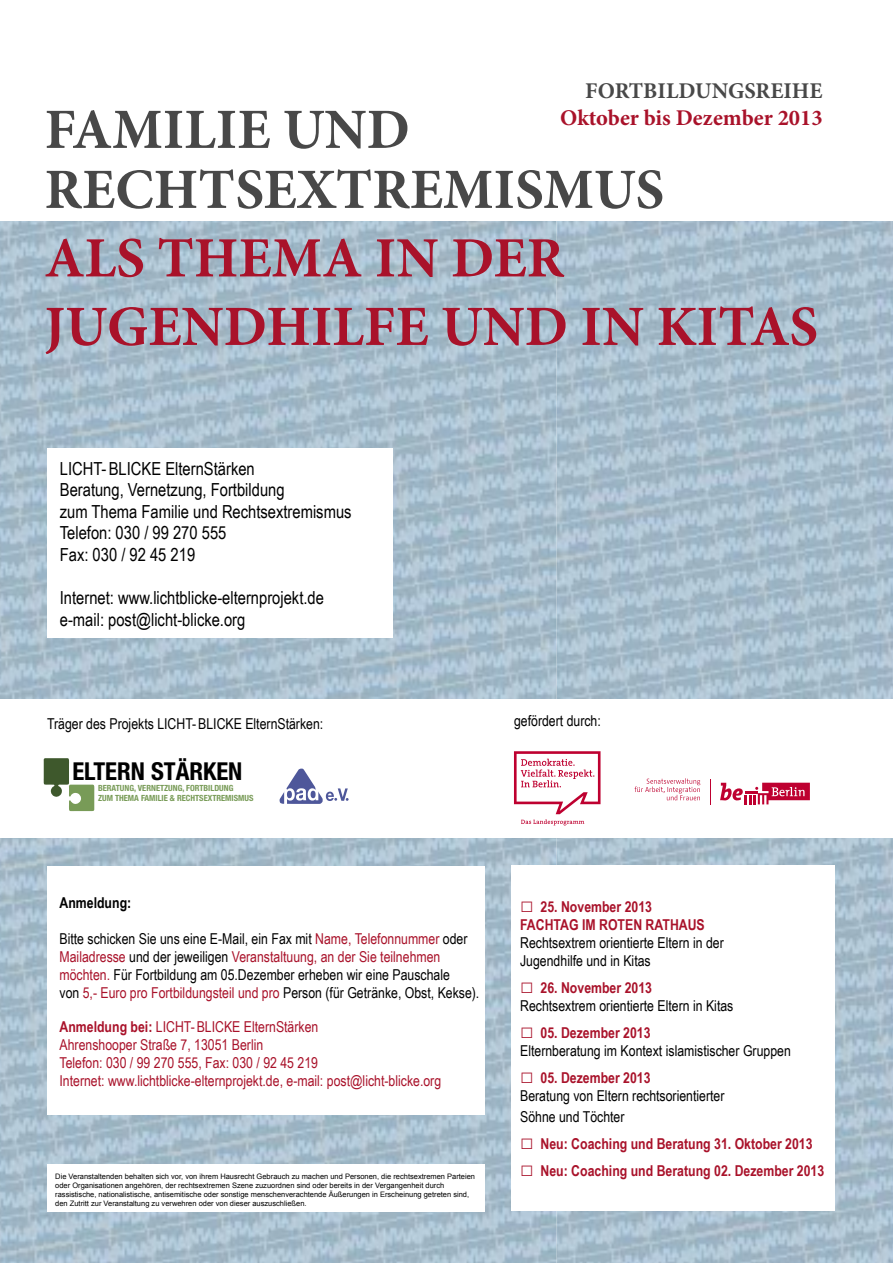
<style>
.page{position:relative;width:893px;height:1263px;background:#fff}
.page>*{position:absolute;margin:0;border:0;box-sizing:border-box;transform-origin:0 0}
.t1{font:700 57px "Minion Pro";color:#a9122a}
.t2{font:700 57px "Minion Pro";color:#484848}
.t3{font:700 condensed 24.75px "Helvetica Neue";color:#000}
.Beschreibung_einzelnen_Veranstaltungen_E{font:700 22.5px "Minion Pro";color:#a9122a}
.Beschreibung_einzelnen_Veranstaltungen_E-2{font:700 22.5px "Minion Pro";color:#484848}
.Beschreibung_einzelnen_Veranstaltungen_E-3{font:18px "Arial Narrow";color:#000}
.Beschreibung_einzelnen_Veranstaltungen_E-4{font:15px/18px "Arial Narrow";color:#000}
.Beschreibung_einzelnen_Veranstaltungen_E-5{font:15px/18px "Arial Narrow";color:#a9122a}
.Beschreibung_einzelnen_Veranstaltungen_E-6{font:700 15px/18px "Arial Narrow";color:#a9122a}
.Modul_ES{font:15px "Arial Narrow";color:#000}
.Beschreibung_einzelnen_Veranstaltungen_E-7{font:700 15px "Arial Narrow";color:#000}
.t4{font:700 condensed 8.55px/10.2px "Helvetica Neue";color:#789b57}
.Hinweis{font:7.5px/9px "Arial";color:#000}
.s1{color:#000}
.s2{color:#a9122a}
.s3{font-weight:700}
.s4{font-size:22.5px}
</style>
<div class="page">
<img style="left:0;top:222px;width:893px;height:1041px">
<div style="left:47px;top:449px;width:346px;height:189px;background:#fff"></div>
<div style="left:47px;top:866px;width:438px;height:248px;background:#fff"></div>
<div style="left:512px;top:866px;width:323px;height:345px;background:#fff"></div>
<div style="left:47px;top:1164px;width:437px;height:48px;background:#fff"></div>
<div style="left:0;top:699px;width:893px;height:139px;background:#fff"></div>
<svg style="left:44px;top:758px;width:51px;height:53px"></svg>
<svg style="left:280px;top:768px;width:69px;height:36px"></svg>
<svg style="left:514px;top:751px;width:86px;height:74px"></svg>
<svg style="left:720px;top:783px;width:90px;height:21px"></svg>
<svg style="left:710px;top:779px;width:1px;height:25px"></svg>
<svg style="left:635px;top:778px;width:65px;height:22px"></svg>
<p class="Beschreibung_einzelnen_Veranstaltungen_E-2" style="left:585px;top:78px;width:239px">FORTBILDUNGSREIHE</p>
<p class="Beschreibung_einzelnen_Veranstaltungen_E" style="left:560px;top:105px;width:264px">Oktober bis Dezember 2013</p>
<p class="t2" style="left:44px;top:96px;width:367px">FAMILIE UND</p>
<p class="t2" style="left:44px;top:156px;width:621px">RECHTSEXTREMISMUS</p>
<p class="t1" style="left:44px;top:224px;width:521px">ALS THEMA IN DER</p>
<p class="t1" style="left:44px;top:293px;width:775px">JUGENDHILFE UND IN KITAS</p>
<p class="Beschreibung_einzelnen_Veranstaltungen_E-3" style="left:60px;top:455px;width:197px">LICHT- BLICKE ElternStärken</p>
<p class="Beschreibung_einzelnen_Veranstaltungen_E-3" style="left:60px;top:476px;width:226px">Beratung, Vernetzung, Fortbildung</p>
<p class="Beschreibung_einzelnen_Veranstaltungen_E-3" style="left:60px;top:498px;width:293px">zum Thema Familie und Rechtsextremismus</p>
<p class="Beschreibung_einzelnen_Veranstaltungen_E-3" style="left:60px;top:520px;width:168px">Telefon: 030 / 99 270 555</p>
<p class="Beschreibung_einzelnen_Veranstaltungen_E-3" style="left:60px;top:541px;width:137px">Fax: 030 / 92 45 219</p>
<p class="Beschreibung_einzelnen_Veranstaltungen_E-3" style="left:60px;top:584px;width:266px">Internet: www.lichtblicke-elternprojekt.de</p>
<p class="Beschreibung_einzelnen_Veranstaltungen_E-3" style="left:60px;top:606px;width:187px">e-mail: post@licht-blicke.org</p>
<p class="Beschreibung_einzelnen_Veranstaltungen_E-4" style="left:47px;top:714px;width:278px">Träger des Projekts LICHT- BLICKE ElternStärken:</p>
<p class="Beschreibung_einzelnen_Veranstaltungen_E-4" style="left:514px;top:711px;width:88px">gefördert durch:</p>
<p class="t3" style="left:72px;top:756px;width:172px">ELTERN STÄRKEN</p>
<p class="t4" style="left:98px;top:783px;width:157px">BERATUNG, VERNETZUNG, FORTBILDUNG<br>ZUM THEMA FAMILIE &amp; RECHTSEXTREMISMUS</p>
<p class="Beschreibung_einzelnen_Veranstaltungen_E-7" style="left:60px;top:891px;width:73px">Anmeldung:</p>
<p class="Beschreibung_einzelnen_Veranstaltungen_E-5" style="left:60px;top:929px;width:409px"><span class="s1">Bitte schicken Sie uns eine E-Mail, ein Fax mit</span> Name, Telefonnummer <span class="s1">oder<br></span>Mailadresse <span class="s1">und der jeweiligen</span> Veranstaltuung, an der Sie teilnehmen</p>
<p class="Beschreibung_einzelnen_Veranstaltungen_E-4" style="left:60px;top:965px;width:392px"><span class="s2">möchten.</span> Für Fortbildung am 05.Dezember erheben wir eine Pauschale</p>
<p class="Beschreibung_einzelnen_Veranstaltungen_E-4" style="left:60px;top:983px;width:421px">von <span class="s2">5,- Euro pro Fortbildungsteil und pro</span> Person (für Getränke, Obst, Kekse).</p>
<p class="Beschreibung_einzelnen_Veranstaltungen_E-5" style="left:60px;top:1017px;width:260px"><span class="s3">Anmeldung bei:</span> LICHT- BLICKE ElternStärken</p>
<p class="Beschreibung_einzelnen_Veranstaltungen_E-5" style="left:60px;top:1035px;width:205px">Ahrenshooper Straße 7, 13051 Berlin</p>
<p class="Beschreibung_einzelnen_Veranstaltungen_E-5" style="left:60px;top:1053px;width:260px">Telefon: 030 / 99 270 555, Fax: 030 / 92 45 219</p>
<p class="Beschreibung_einzelnen_Veranstaltungen_E-5" style="left:60px;top:1071px;width:383px">Internet: www.lichtblicke-elternprojekt.de, e-mail: post@licht-blicke.org</p>
<p class="Beschreibung_einzelnen_Veranstaltungen_E-6" style="left:520px;top:897px;width:186px"><span class="s4">□</span> 25. November 2013<br>FACHTAG IM ROTEN RATHAUS</p>
<p class="Beschreibung_einzelnen_Veranstaltungen_E-4" style="left:520px;top:933px;width:205px">Rechtsextrem orientierte Eltern in der<br>Jugendhilfe und in Kitas</p>
<p class="Beschreibung_einzelnen_Veranstaltungen_E-6" style="left:520px;top:978px;width:133px"><span class="s4">□</span> 26. November 2013</p>
<p class="Modul_ES" style="left:520px;top:994px;width:215px">Rechtsextrem orientierte Eltern in Kitas</p>
<p class="Beschreibung_einzelnen_Veranstaltungen_E-6" style="left:520px;top:1023px;width:132px"><span class="s4">□</span> 05. Dezember 2013</p>
<p class="Beschreibung_einzelnen_Veranstaltungen_E-4" style="left:520px;top:1041px;width:272px">Elternberatung im Kontext islamistischer Gruppen</p>
<p class="Beschreibung_einzelnen_Veranstaltungen_E-6" style="left:520px;top:1068px;width:132px"><span class="s4">□</span> 05. Dezember 2013</p>
<p class="Beschreibung_einzelnen_Veranstaltungen_E-4" style="left:520px;top:1084px;width:206px;line-height:21.6px">Beratung von Eltern rechtsorientierter<br>Söhne und Töchter</p>
<p class="Beschreibung_einzelnen_Veranstaltungen_E-6" style="left:520px;top:1134px;width:294px"><span class="s4">□</span> Neu: Coaching und Beratung 31. Oktober 2013</p>
<p class="Hinweis" style="left:55px;top:1171px;width:421px">Die Veranstaltenden behalten sich vor, von ihrem Hausrecht Gebrauch zu machen und Personen, die rechtsextremen Parteien</p>
<p class="Beschreibung_einzelnen_Veranstaltungen_E-6" style="left:520px;top:1161px;width:306px"><span class="s4">□</span> Neu: Coaching und Beratung 02. Dezember 2013</p>
<p class="Hinweis" style="left:55px;top:1180px;width:415px">oder Organisationen angehören, der rechtsextremen Szene zuzuordnen sind oder bereits in der Vergangenheit durch rassistische, nationalistische, antisemitische oder sonstige menschenverachtende Äußerungen in Erscheinung getreten sind,</p>
<p class="Hinweis" style="left:55px;top:1198px;width:253px">den Zutritt zur Veranstaltung zu verwehren oder von dieser auszuschließen.</p>
</div>
